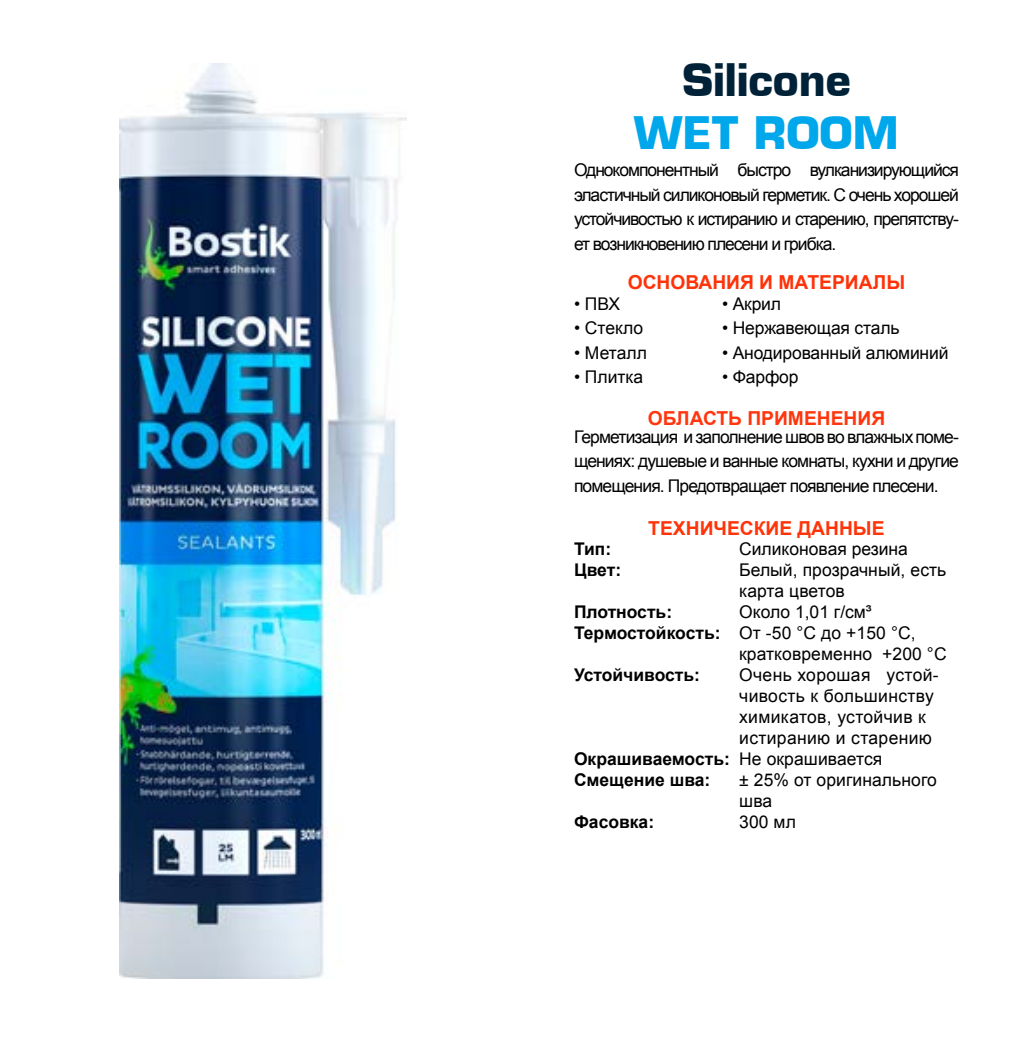
<style>
.page{position:relative;width:1022px;height:1042px;background:#fff}
.page>*{position:absolute;margin:0;border:0;box-sizing:border-box;transform-origin:0 0}
.t1{font:700 43.75px "Europe";color:#002239}
.t2{font:700 43.75px "Europe";color:#00a7eb}
.t3{font:700 19.25px "Arial";color:#ff330a}
.t4{font:700 19.25px "Arial";color:#ff360e}
.t5{font:700 19.25px "Arial";color:#ff3408}
.t6{font:17.5px/21px "Arial";color:#000;text-align:justify}
.t7{font:700 17.5px/21px "Arial";color:#000}
</style>
<div class="page">
<img style="left:119px;top:63px;width:288px;height:916px">
<h1 class="t1" style="left:682px;top:54px;width:170px">Silicone</h1>
<h1 class="t2" style="left:634px;top:107px;width:266px">WET ROOM</h1>
<p class="t6" style="left:574px;top:158px;width:386px;line-height:24.5px">Однокомпонентный быстро вулканизирующийся эластичный силиконовый герметик. С очень хорошей устойчивостью к истиранию и старению, препятству&shy;ет возникновению плесени и грибка.</p>
<p class="t3" style="left:628px;top:270px;width:279px">ОСНОВАНИЯ И МАТЕРИАЛЫ</p>
<p class="t6" style="left:574px;top:293px;width:48px">• ПВХ</p>
<p class="t6" style="left:574px;top:318px;width:71px">• Стекло</p>
<p class="t6" style="left:574px;top:342px;width:74px">• Металл</p>
<p class="t6" style="left:574px;top:367px;width:71px">• Плитка</p>
<p class="t6" style="left:722px;top:293px;width:60px">• Акрил</p>
<p class="t6" style="left:722px;top:318px;width:179px">• Нержавеющая сталь</p>
<p class="t6" style="left:722px;top:342px;width:228px">• Анодированный алюминий</p>
<p class="t6" style="left:722px;top:367px;width:78px">• Фарфор</p>
<p class="t4" style="left:648px;top:405px;width:239px">ОБЛАСТЬ ПРИМЕНЕНИЯ</p>
<p class="t6" style="left:574px;top:424px;width:386px;line-height:24.5px">Герметизация и заполнение швов во влажных поме&shy;щениях: душевые и ванные комнаты, кухни и другие помещения. Предотвращает появление плесени.</p>
<p class="t5" style="left:648px;top:515px;width:238px">ТЕХНИЧЕСКИЕ ДАННЫЕ</p>
<p class="t7" style="left:574px;top:538px;width:49px">Тип:<br>Цвет:</p>
<p class="t7" style="left:574px;top:601px;width:148px">Плотность:<br>Термостойкость:</p>
<p class="t7" style="left:574px;top:664px;width:128px">Устойчивость:</p>
<p class="t6" style="left:739px;top:538px;width:209px;text-align:left">Силиконовая резина<br>Белый, прозрачный, есть карта цветов<br>Около 1,01 г/см³<br>От -50 °C до +150 °C, кратковременно +200 °C<br>Очень хорошая устой&shy;чивость к большинству химикатов, устойчив к истиранию и старению<br>Не окрашивается<br>± 25% от оригинального шва<br>300 мл</p>
<p class="t7" style="left:574px;top:748px;width:157px">Окрашиваемость:<br>Смещение шва:</p>
<p class="t7" style="left:574px;top:811px;width:82px">Фасовка:</p>
</div>
